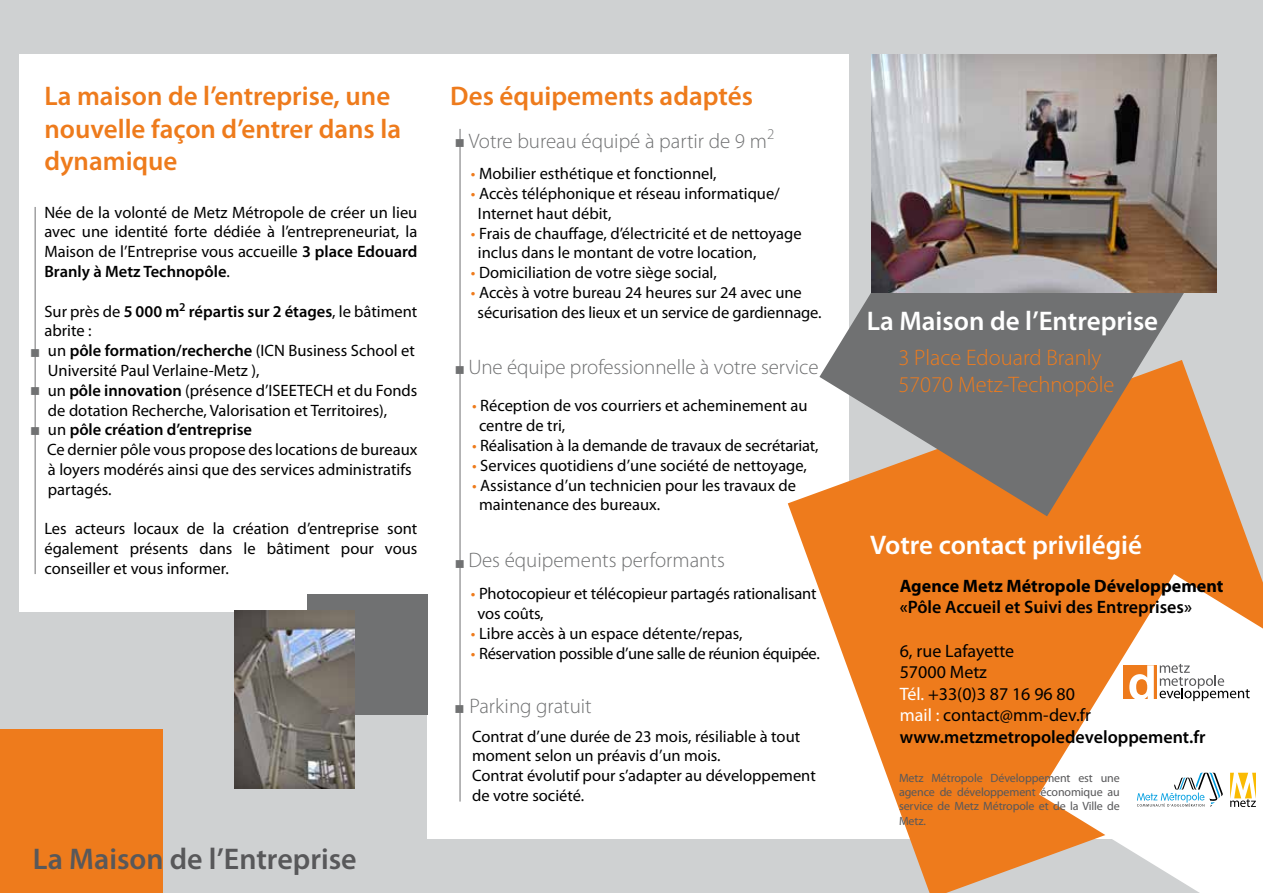
<style>
.page{position:relative;width:1263px;height:893px;background:#cfd1d2}
.page>*{position:absolute;margin:0;border:0;box-sizing:border-box;transform-origin:0 0}
.t1{font:600 30px "Myriad Pro";color:#58585a}
.t2{font:600 27px/32.4px "Myriad Pro";color:#ee7b1c}
.t3{font:600 27px "Myriad Pro";color:#fff}
.t4{font:300 22.5px/27px "Myriad Pro";color:#ee7b1c}
.t5{font:300 21px "Myriad Pro";color:#707172}
.t6{font:18px/21.6px "Myriad Pro";color:#000}
.t7{font:600 18px "Myriad Pro";color:#000}
.t8{font:700 18px "Myriad Pro";color:#000}
.t9{font:16.5px/19.8px "Myriad Pro";color:#000}
.t10{font:16.5px "Myriad Pro";letter-spacing:-.025em;color:#000}
.t11{font:13.5px "Wingdings";color:#707172}
.t12{font:12px/14.4px "Myriad Pro";letter-spacing:-.01em;color:#58585a;text-align:justify}
.s1{font-weight:600}
.s2{color:#ee7b1c}
.s3{color:#fff}
</style>
<div class="page">
<div style="left:427px;top:54px;width:421px;height:785px;background:#fff"></div>
<div style="left:19px;top:54px;width:416px;height:557px;background:#fff"></div>
<div style="left:0;top:730px;width:163px;height:163px;background:#ee7b1c"></div>
<svg style="left:788px;top:374px;width:472px;height:519px;fill:#ee7b1c"></svg>
<div style="left:307px;top:594px;width:120px;height:120px;background:#707172"></div>
<img style="left:235px;top:611px;width:119px;height:178px">
<svg style="left:819px;top:149px;width:368px;height:367px;fill:#707172"></svg>
<svg style="left:1039px;top:574px;width:224px;height:319px;background:#f5d2b4"></svg>
<hr style="left:35px;top:207px;width:1px;height:367px;background:#707172">
<hr style="left:460px;top:129px;width:1px;height:672px;background:#707172">
<img style="left:871px;top:54px;width:345px;height:238px">
<div style="left:1123px;top:665px;width:34px;height:34px;background:#ee7b1c"></div>
<svg style="left:1129px;top:664px;width:121px;height:37px;background:#e1d5ca"></svg>
<svg style="left:1137px;top:773px;width:86px;height:34px;background:#d5e2e8"></svg>
<svg style="left:1230px;top:773px;width:26px;height:34px"></svg>
<h2 class="t2" style="left:44px;top:80px;width:358px">La maison de l’entreprise, une nouvelle façon d’entrer dans la dynamique</h2>
<p class="t9" style="left:44px;top:202px;width:374px;text-align:justify">Née de la volonté de Metz Métropole de créer un lieu avec une identité forte dédiée à l’entrepreneuriat, la Maison de l’Entreprise vous accueille <span class="s1">3 place Edouard Branly à Metz Technopôle</span>.</p>
<p class="t9" style="left:44px;top:301px;width:374px">Sur près de <span class="s1">5 000 m</span><sup>2</sup> <span class="s1">répartis sur 2 étages</span>, le bâtiment abrite :<br>un <span class="s1">pôle formation/recherche</span> (ICN Business School et Université Paul Verlaine-Metz ),<br>un <span class="s1">pôle innovation</span> (présence d’ISEETECH et du Fonds de dotation Recherche, Valorisation et Territoires),<br>un <span class="s1">pôle création d’entreprise<br></span>Ce dernier pôle vous propose des locations de bureaux à loyers modérés ainsi que des services administratifs partagés.</p>
<p class="t9" style="left:44px;top:519px;width:374px;text-align:justify">Les acteurs locaux de la création d’entreprise sont également présents dans le bâtiment pour vous conseiller et vous informer.</p>
<p class="t11" style="left:30px;top:345px;width:12px">■</p>
<p class="t11" style="left:30px;top:384px;width:12px">■</p>
<p class="t11" style="left:30px;top:424px;width:12px">■</p>
<h1 class="t1" style="left:33px;top:842px;width:325px">La Maison de l’Entreprise</h1>
<h2 class="t2" style="left:450px;top:80px;width:304px">Des équipements adaptés</h2>
<p class="t5" style="left:469px;top:129px;width:307px">Votre bureau équipé à partir de 9 m<sup>2</sup></p>
<p class="t11" style="left:455px;top:136px;width:12px">■</p>
<p class="t9" style="left:471px;top:164px;width:247px"><span class="s2">•</span> Mobilier esthétique et fonctionnel,</p>
<p class="t9" style="left:478px;top:184px;width:303px;text-indent:-7px"><span class="s2">•</span> Accès téléphonique et réseau informatique/<br>Internet haut débit,</p>
<p class="t9" style="left:478px;top:224px;width:325px;text-indent:-7px"><span class="s2">•</span> Frais de chauffage, d’électricité et de nettoyage inclus dans le montant de votre location,</p>
<p class="t9" style="left:471px;top:263px;width:247px"><span class="s2">•</span> Domiciliation de votre siège social,</p>
<p class="t9" style="left:478px;top:283px;width:345px;text-indent:-7px"><span class="s2">•</span> Accès à votre bureau 24 heures sur 24 avec une sécurisation des lieux et un service de gardiennage.</p>
<p class="t5" style="left:468px;top:355px;width:352px">Une équipe professionnelle à votre service</p>
<p class="t9" style="left:479px;top:396px;width:330px;text-indent:-7px"><span class="s2">•</span> Réception de vos courriers et acheminement au centre de tri,</p>
<p class="t9" style="left:472px;top:436px;width:348px"><span class="s2">•</span> Réalisation à la demande de travaux de secrétariat,</p>
<p class="t9" style="left:472px;top:456px;width:336px"><span class="s2">•</span> Services quotidiens d’une société de nettoyage,</p>
<p class="t9" style="left:479px;top:475px;width:319px;text-indent:-7px"><span class="s2">•</span> Assistance d’un technicien pour les travaux de maintenance des bureaux.</p>
<p class="t11" style="left:455px;top:362px;width:12px">■</p>
<p class="t5" style="left:468px;top:549px;width:258px">Des équipements performants</p>
<p class="t11" style="left:455px;top:556px;width:12px">■</p>
<p class="t9" style="left:478px;top:584px;width:341px;text-indent:-7px"><span class="s2">•</span> Photocopieur et télécopieur partagés rationalisant vos coûts,</p>
<p class="t9" style="left:471px;top:624px;width:273px"><span class="s2">•</span> Libre accès à un espace détente/repas,</p>
<p class="t10" style="left:471px;top:644px;width:350px"><span class="s2">•</span> Réservation possible d’une salle de réunion équipée.</p>
<p class="t5" style="left:469px;top:695px;width:124px">Parking gratuit</p>
<p class="t11" style="left:454px;top:702px;width:12px">■</p>
<p class="t9" style="left:472px;top:726px;width:345px">Contrat d’une durée de 23 mois, résiliable à tout moment selon un préavis d’un mois.<br>Contrat évolutif pour s’adapter au développement de votre société.</p>
<h2 class="t3" style="left:867px;top:306px;width:293px">La Maison de l’Entreprise</h2>
<h3 class="t4" style="left:898px;top:344px;width:218px">3 Place Edouard Branly<br>57070 Metz-Technopôle</h3>
<h2 class="t3" style="left:870px;top:530px;width:274px">Votre contact privilégié</h2>
<p class="t8" style="left:900px;top:574px;width:325px">Agence Metz Métropole Développement</p>
<p class="t7" style="left:900px;top:597px;width:294px">«Pôle Accueil et Suivi des Entreprises»</p>
<p class="t6" style="left:900px;top:640px;width:307px">6, rue Lafayette<br>57000 Metz<br><span class="s3">Tél.</span> +33(0)3 87 16 96 80<br><span class="s3">mail :</span> contact@mm-dev.fr <span class="s1">www.metzmetropoledeveloppement.fr</span></p>
<p class="t12" style="left:899px;top:770px;width:222px">Metz Métropole Développement est une agence de développement économique au service de Metz Métropole et de la Ville de Metz.</p>
</div>
